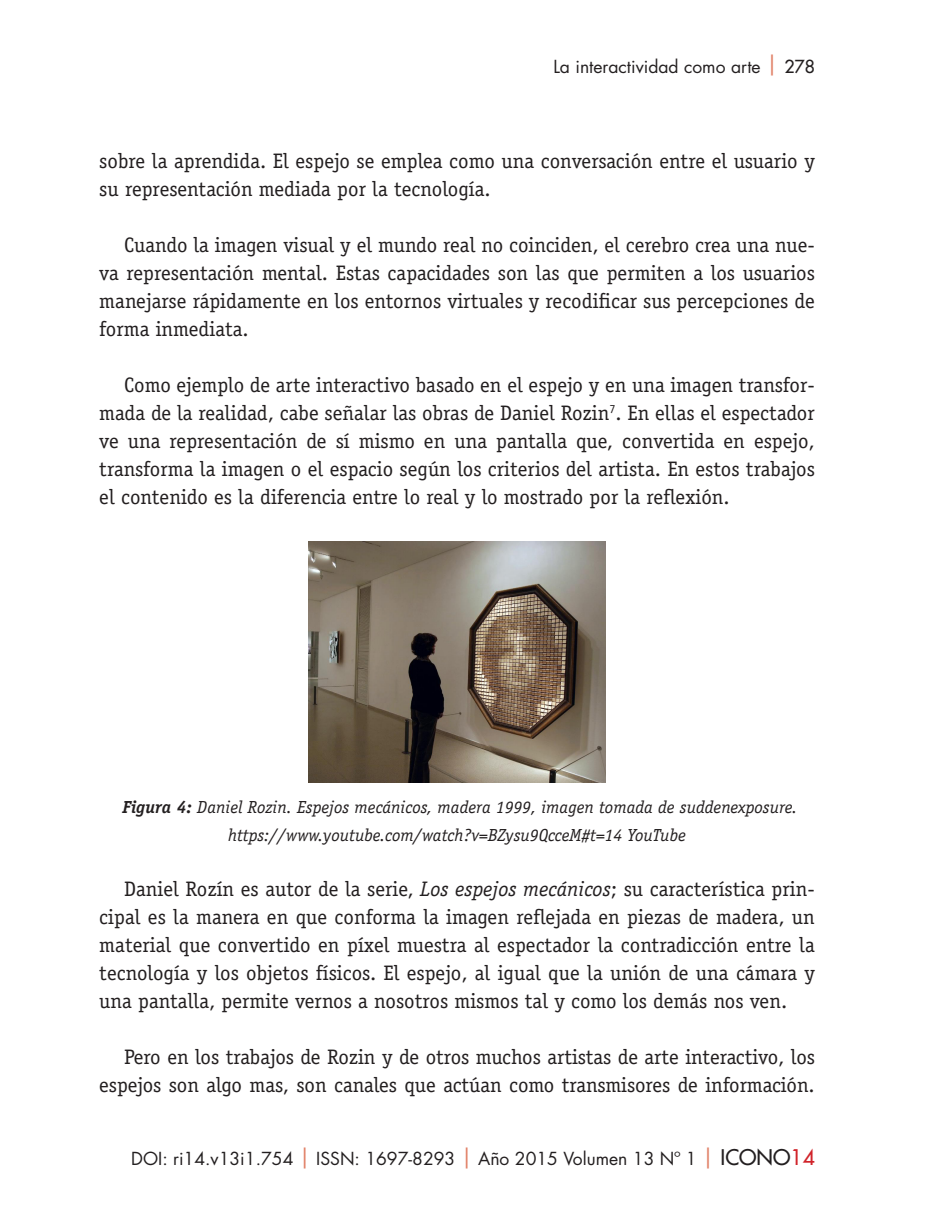
<style>
.page{position:relative;width:939px;height:1220px;background:#fff}
.page>*{position:absolute;margin:0;border:0;box-sizing:border-box;transform-origin:0 0}
.texto_articulo{font:21px/28px "Officina Serif Std";letter-spacing:-.005em;color:#231f20;text-align:justify}
.pie_foto_figura_tabl{font:italic 17.5px "Officina Serif Std";color:#231f20}
.t1{font:17.5px "Futura Std";color:#231f20}
.s1{font-size:21px;color:#e18066}
.s2{font-weight:500}
.s3{font-weight:700}
.s4{font-style:italic}
.s5{font-weight:500;font-size:21px}
.s6{font-weight:500;font-size:21px;color:#d1232a}
</style>
<div class="page">
<img style="left:308px;top:541px;width:297px;height:241px">
<p class="t1" style="left:553px;top:56px;width:263px">La interactividad como arte <span class="s1">|</span> <span class="s2">278</span></p>
<p class="texto_articulo" style="left:99px;top:147px;width:716px">sobre la aprendida. El espejo se emplea como una conversación entre el usuario y su representación mediada por la tecnología.</p>
<p class="texto_articulo" style="left:99px;top:231px;width:716px;text-indent:25px">Cuando la imagen visual y el mundo real no coinciden, el cerebro crea una nue&shy;va representación mental. Estas capacidades son las que permiten a los usuarios manejarse rápidamente en los entornos virtuales y recodificar sus percepciones de forma inmediata.</p>
<p class="texto_articulo" style="left:99px;top:371px;width:716px;text-indent:25px">Como ejemplo de arte interactivo basado en el espejo y en una imagen transfor&shy;mada de la realidad, cabe señalar las obras de Daniel Rozin<sup>7</sup>. En ellas el espectador ve una representación de sí mismo en una pantalla que, convertida en espejo, transforma la imagen o el espacio según los criterios del artista. En estos trabajos el contenido es la diferencia entre lo real y lo mostrado por la reflexión.</p>
<p class="pie_foto_figura_tabl" style="left:122px;top:797px;width:676px"><span class="s3">Figura 4:</span> Daniel Rozin. Espejos mecánicos, madera 1999, imagen tomada de suddenexposure.</p>
<p class="pie_foto_figura_tabl" style="left:228px;top:825px;width:459px">https://www.youtube.com/watch?v=BZysu9QcceM#t=14 YouTube</p>
<p class="texto_articulo" style="left:99px;top:875px;width:716px;text-indent:25px">Daniel Rozín es autor de la serie, <span class="s4">Los espejos mecánicos</span>; su característica prin&shy;cipal es la manera en que conforma la imagen reflejada en piezas de madera, un material que convertido en píxel muestra al espectador la contradicción entre la tecnología y los objetos físicos. El espejo, al igual que la unión de una cámara y una pantalla, permite vernos a nosotros mismos tal y como los demás nos ven.</p>
<p class="texto_articulo" style="left:99px;top:1043px;width:716px;text-align:right">Pero en los trabajos de Rozin y de otros muchos artistas de arte interactivo, los espejos son algo mas, son canales que actúan como transmisores de información.</p>
<p class="t1" style="left:131px;top:1148px;width:684px">DOI: ri14.v13i1.754 <span class="s1">|</span> ISSN: 1697-8293 <span class="s1">|</span> Año 2015 Volumen 13 Nº 1 <span class="s1">|</span> <span class="s5">ICONO</span><span class="s6">14</span></p>
</div>
